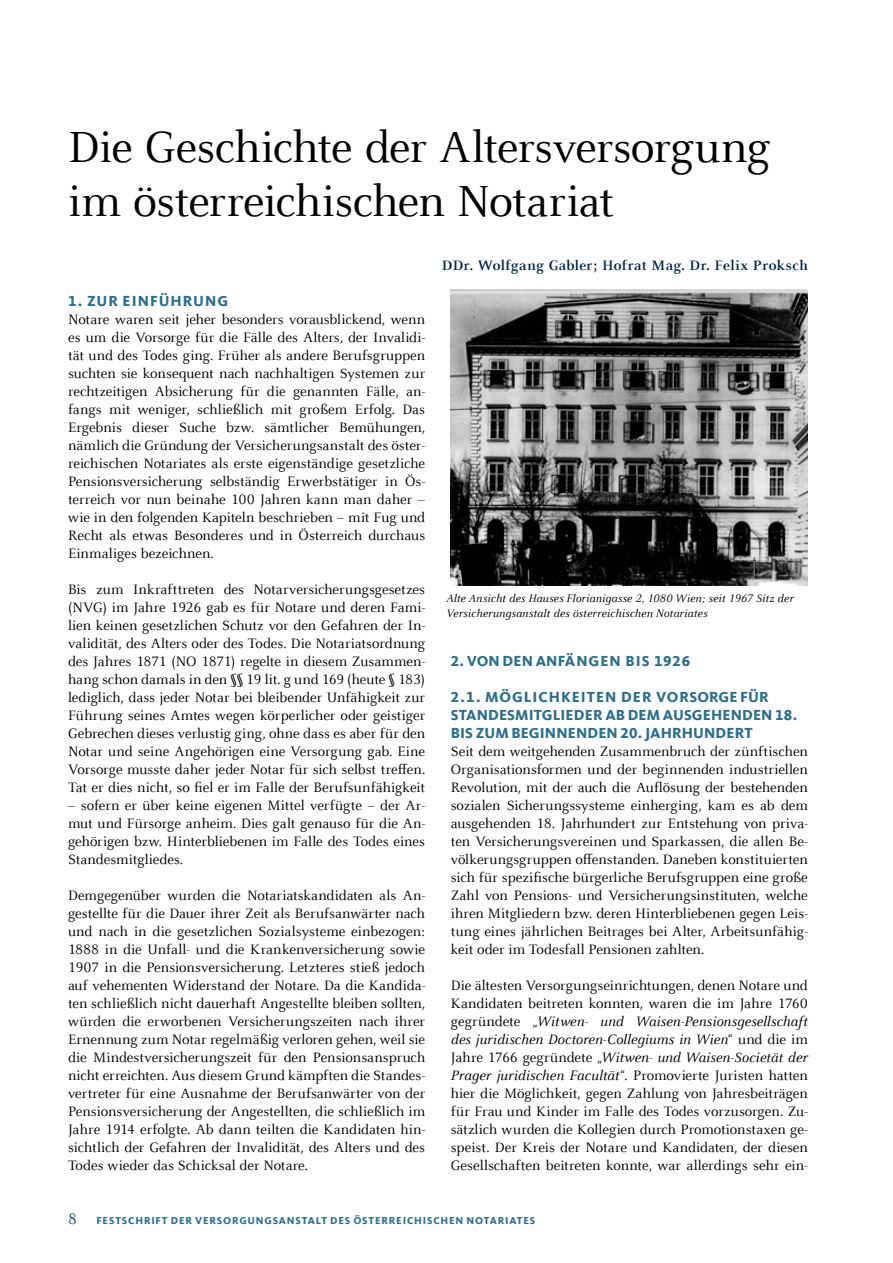
<style>
.page{position:relative;width:893px;height:1263px;background:#fff}
.page>*{position:absolute;margin:0;border:0;box-sizing:border-box;transform-origin:0 0}
.t1{font:48px/54px "Celeste Offc";letter-spacing:-.02em;color:#000}
.t2{font:16.5px "Celeste Offc";color:#00445e}
.t3{font:15px/18px "Celeste Offc";letter-spacing:-.005em;color:#000;text-align:justify}
.t4{font:800 15px/18px "Kievit Offc";letter-spacing:.01em;color:#2f6f88}
.t5{font:700 15px "Celeste Offc";letter-spacing:.025em;color:#002542}
.t6{font:800 15px "Kievit Offc";letter-spacing:.05em;color:#2f6f88}
.t7{font:800 15px "Kievit Offc";letter-spacing:.07em;color:#2f6f88}
.t8{font:italic 12px/14.4px "Celeste Offc";letter-spacing:.005em;color:#000}
.t9{font:800 10.35px "Kievit Sc Offc";letter-spacing:.08em;color:#2f6f88}
.s1{font-style:italic}
</style>
<div class="page">
<img style="left:451px;top:289px;width:357px;height:296px">
<h1 class="t1" style="left:68px;top:121px;width:704px">Die Geschichte der Altersversorgung im österreichischen Notariat</h1>
<p class="t7" style="left:68px;top:292px;width:162px">1. ZUR EINFÜHRUNG</p>
<p class="t3" style="left:68px;top:311px;width:359px">Notare waren seit jeher besonders vorausblickend, wenn es um die Vorsorge für die Fälle des Alters, der Invalidi&shy;tät und des Todes ging. Früher als andere Berufsgruppen suchten sie konsequent nach nachhaltigen Systemen zur rechtzeitigen Absicherung für die genannten Fälle, an&shy;fangs mit weniger, schließlich mit großem Erfolg. Das Ergebnis dieser Suche bzw. sämtlicher Bemühungen, nämlich die Gründung der Versicherungsanstalt des öster&shy;reichischen Notariates als erste eigenständige gesetzliche Pensionsversicherung selbständig Erwerbstätiger in Ös&shy;terreich vor nun beinahe 100 Jahren kann man daher – wie in den folgenden Kapiteln beschrieben – mit Fug und Recht als etwas Besonderes und in Österreich durchaus Einmaliges bezeichnen.</p>
<p class="t3" style="left:68px;top:581px;width:359px">Bis zum Inkrafttreten des Notarversicherungsgesetzes (NVG) im Jahre 1926 gab es für Notare und deren Fami&shy;lien keinen gesetzlichen Schutz vor den Gefahren der In&shy;validität, des Alters oder des Todes. Die Notariatsordnung des Jahres 1871 (NO 1871) regelte in diesem Zusammen&shy;hang schon damals in den §§ 19 lit. g und 169 (heute § 183) lediglich, dass jeder Notar bei bleibender Unfähigkeit zur Führung seines Amtes wegen körperlicher oder geistiger Gebrechen dieses verlustig ging, ohne dass es aber für den Notar und seine Angehörigen eine Versorgung gab. Eine Vorsorge musste daher jeder Notar für sich selbst treffen.<br>Tat er dies nicht, so fiel er im Falle der Berufsunfähigkeit</p>
<p class="t3" style="left:68px;top:797px;width:359px">– sofern er über keine eigenen Mittel verfügte – der Ar&shy;mut und Fürsorge anheim. Dies galt genauso für die An&shy;gehörigen bzw. Hinterbliebenen im Falle des Todes eines Standesmitgliedes.</p>
<p class="t3" style="left:68px;top:887px;width:359px">Demgegenüber wurden die Notariatskandidaten als An&shy;gestellte für die Dauer ihrer Zeit als Berufsanwärter nach und nach in die gesetzlichen Sozialsysteme einbezogen:<br>1888 in die Unfall- und die Krankenversicherung sowie 1907 in die Pensionsversicherung. Letzteres stieß jedoch auf vehementen Widerstand der Notare. Da die Kandida&shy;ten schließlich nicht dauerhaft Angestellte bleiben sollten, würden die erworbenen Versicherungszeiten nach ihrer Ernennung zum Notar regelmäßig verloren gehen, weil sie die Mindestversicherungszeit für den Pensionsanspruch nicht erreichten. Aus diesem Grund kämpften die Standes&shy;vertreter für eine Ausnahme der Berufsanwärter von der Pensionsversicherung der Angestellten, die schließlich im Jahre 1914 erfolgte. Ab dann teilten die Kandidaten hin&shy;sichtlich der Gefahren der Invalidität, des Alters und des Todes wieder das Schicksal der Notare.</p>
<p class="t5" style="left:442px;top:257px;width:368px">DDr. Wolfgang Gabler; Hofrat Mag. Dr. Felix Proksch</p>
<p class="t8" style="left:446px;top:592px;width:349px">Alte Ansicht des Hauses Florianigasse 2, 1080 Wien; seit 1967 Sitz der<br>Versicherungsanstalt des österreichischen Notariates</p>
<p class="t6" style="left:451px;top:652px;width:241px">2. VON DEN ANFÄNGEN BIS 1926</p>
<p class="t4" style="left:451px;top:688px;width:348px">2.1. MÖGLICHKEITEN DER VORSORGE FÜR<br>STANDESMITGLIEDER AB DEM AUSGEHENDEN 18.<br>BIS ZUM BEGINNENDEN 20. JAHRHUNDERT</p>
<p class="t3" style="left:451px;top:743px;width:359px">Seit dem weitgehenden Zusammenbruch der zünftischen Organisationsformen und der beginnenden industriellen Revolution, mit der auch die Auflösung der bestehenden sozialen Sicherungssysteme einherging, kam es ab dem ausgehenden 18. Jahrhundert zur Entstehung von priva&shy;ten Versicherungsvereinen und Sparkassen, die allen Be&shy;völkerungsgruppen offenstanden. Daneben konstituierten sich für spezifische bürgerliche Berufsgruppen eine große Zahl von Pensions- und Versicherungsinstituten, welche ihren Mitgliedern bzw. deren Hinterbliebenen gegen Leis&shy;tung eines jährlichen Beitrages bei Alter, Arbeitsunfähig&shy;keit oder im Todesfall Pensionen zahlten.</p>
<p class="t3" style="left:451px;top:977px;width:359px">Die ältesten Versorgungseinrichtungen, denen Notare und Kandidaten beitreten konnten, waren die im Jahre 1760 gegründete „<span class="s1">Witwen- und Waisen-Pensionsgesellschaft des juridischen Doctoren-Collegiums in Wien</span>“ und die im Jahre 1766 gegründete „<span class="s1">Witwen- und Waisen-Societät der Prager juridischen Facultät</span>“. Promovierte Juristen hatten hier die Möglichkeit, gegen Zahlung von Jahresbeiträgen für Frau und Kinder im Falle des Todes vorzusorgen. Zu&shy;sätzlich wurden die Kollegien durch Promotionstaxen ge&shy;speist. Der Kreis der Notare und Kandidaten, der diesen Gesellschaften beitreten konnte, war allerdings sehr ein-</p>
<p class="t2" style="left:68px;top:1210px;width:10px">8</p>
<p class="t9" style="left:96px;top:1214px;width:440px">FESTSCHRIFT DER VERSORGUNGSANSTALT DES ÖSTERREICHISCHEN NOTARIATES</p>
</div>
